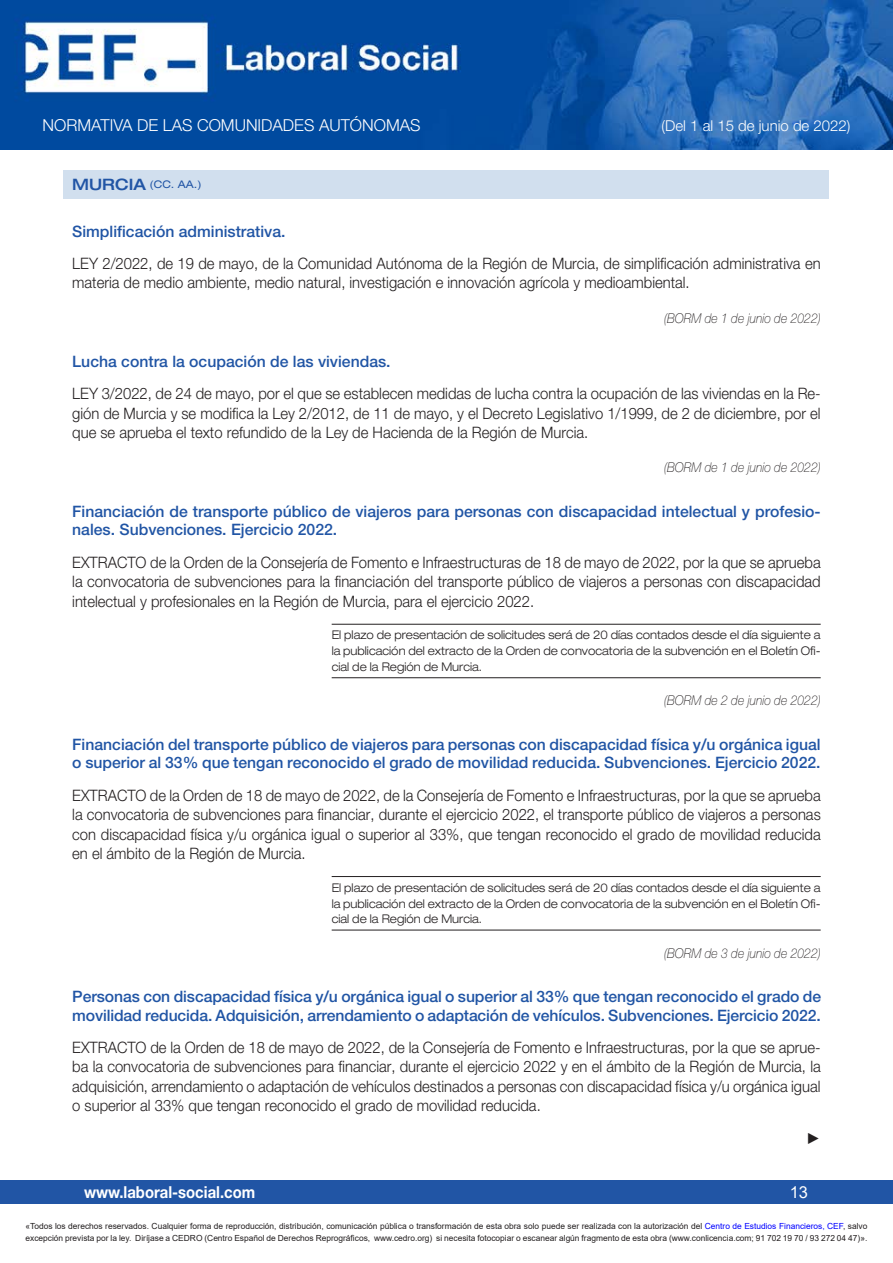
<style>
.page{position:relative;width:893px;height:1263px;background:#fff}
.page>*{position:absolute;margin:0;border:0;box-sizing:border-box;transform-origin:0 0}
.t1{font:300 16.5px "Helvetica Neue LT Std";color:#fff}
.t2{font:700 16.5px "Helvetica Neue LT Std";color:#fff;scale:.9 1}
.t3{font:16.5px "Arial";color:#fff}
.Contenido{font:300 15.75px/19.5px "Helvetica Neue LT Std";color:#231f20;text-align:justify;scale:.94 1}
.Título-cabecera{font:500 15.75px/18.8px "Helvetica Neue LT Std";color:#2155a5}
.Contenido-2{font:15.75px "Times New Roman";color:#231f20;scale:.94 1}
.t4{font:300 15px "Helvetica Neue LT Std";color:#fff}
.publicación{font:italic 100 13.5px "Helvetica Neue LT Std";color:#231f20;scale:.9 1}
.Plazo{font:300 expanded 12px/15.8px "Helvetica Neue LT Std";color:#231f20;text-align:justify;scale:.92 1}
.Comunidades_division{font:expanded 10.5px "Helvetica Neue LT Std";color:#2155a5}
.t5{font:8.4px/12px "Arial";color:#231f20}
.s1{font-weight:500;font-size:15.75px}
.s2{color:#00f}
</style>
<div class="page">
<div style="left:0;top:1180px;width:893px;height:23px;background:#2155a5"></div>
<img style="left:0;top:0;width:893px;height:149px">
<hr style="left:332px;top:624px;width:489px;height:1px;background:#231f20">
<hr style="left:332px;top:677px;width:489px;height:1px;background:#231f20">
<hr style="left:332px;top:876px;width:489px;height:1px;background:#231f20">
<hr style="left:332px;top:930px;width:489px;height:1px;background:#231f20">
<div style="left:64px;top:170px;width:765px;height:28px;background:#d1dfee"></div>
<p class="t1" style="left:43px;top:115px;width:379px">NORMATIVA DE LAS COMUNIDADES AUTÓNOMAS</p>
<p class="t4" style="left:662px;top:117px;width:190px">(Del 1 al 15 de junio de 2022)</p>
<p class="Comunidades_division" style="left:72px;top:178px;width:131px"><span class="s1">MURCIA</span> (CC. AA.)</p>
<p class="Título-cabecera" style="left:72px;top:221px;width:215px">Simplificación administrativa.</p>
<p class="Contenido" style="left:72px;top:253px;width:798px">LEY 2/2022, de 19 de mayo, de la Comunidad Autónoma de la Región de Murcia, de simplificación administrativa en materia de medio ambiente, medio natural, investigación e innovación agrícola y medioambiental.</p>
<p class="publicación" style="left:664px;top:310px;width:175px">(BORM de 1 de junio de 2022)</p>
<p class="Título-cabecera" style="left:72px;top:352px;width:320px">Lucha contra la ocupación de las viviendas.</p>
<p class="Contenido" style="left:72px;top:383px;width:798px">LEY 3/2022, de 24 de mayo, por el que se establecen medidas de lucha contra la ocupación de las viviendas en la Re&shy;gión de Murcia y se modifica la Ley 2/2012, de 11 de mayo, y el Decreto Legislativo 1/1999, de 2 de diciembre, por el que se aprueba el texto refundido de la Ley de Hacienda de la Región de Murcia.</p>
<p class="publicación" style="left:664px;top:460px;width:175px">(BORM de 1 de junio de 2022)</p>
<p class="Título-cabecera" style="left:72px;top:502px;width:750px">Financiación de transporte público de viajeros para personas con discapacidad intelectual y profesio&shy;nales. Subvenciones. Ejercicio 2022.</p>
<p class="Contenido" style="left:72px;top:552px;width:798px">EXTRACTO de la Orden de la Consejería de Fomento e Infraestructuras de 18 de mayo de 2022, por la que se aprueba la convocatoria de subvenciones para la financiación del transporte público de viajeros a personas con discapacidad intelectual y profesionales en la Región de Murcia, para el ejercicio 2022.</p>
<p class="Plazo" style="left:332px;top:627px;width:533px">El plazo de presentación de solicitudes será de 20 días contados desde el día siguiente a la publicación del extracto de la Orden de convocatoria de la subvención en el Boletín Ofi&shy;cial de la Región de Murcia.</p>
<p class="publicación" style="left:664px;top:693px;width:175px">(BORM de 2 de junio de 2022)</p>
<p class="Título-cabecera" style="left:72px;top:734px;width:750px">Financiación del transporte público de viajeros para personas con discapacidad física y/u orgánica igual o superior al 33% que tengan reconocido el grado de movilidad reducida. Subvenciones. Ejercicio 2022.</p>
<p class="Contenido" style="left:72px;top:785px;width:798px">EXTRACTO de la Orden de 18 de mayo de 2022, de la Consejería de Fomento e Infraestructuras, por la que se aprueba la convocatoria de subvenciones para financiar, durante el ejercicio 2022, el transporte público de viajeros a personas con discapacidad física y/u orgánica igual o superior al 33%, que tengan reconocido el grado de movilidad reducida en el ámbito de la Región de Murcia.</p>
<p class="Plazo" style="left:332px;top:879px;width:533px">El plazo de presentación de solicitudes será de 20 días contados desde el día siguiente a la publicación del extracto de la Orden de convocatoria de la subvención en el Boletín Ofi&shy;cial de la Región de Murcia.</p>
<p class="publicación" style="left:664px;top:945px;width:175px">(BORM de 3 de junio de 2022)</p>
<p class="Título-cabecera" style="left:72px;top:987px;width:750px">Personas con discapacidad física y/u orgánica igual o superior al 33% que tengan reconocido el grado de movilidad reducida. Adquisición, arrendamiento o adaptación de vehículos. Subvenciones. Ejercicio 2022.</p>
<p class="Contenido" style="left:72px;top:1037px;width:798px">EXTRACTO de la Orden de 18 de mayo de 2022, de la Consejería de Fomento e Infraestructuras, por la que se aprue&shy;ba la convocatoria de subvenciones para financiar, durante el ejercicio 2022 y en el ámbito de la Región de Murcia, la adquisición, arrendamiento o adaptación de vehículos destinados a personas con discapacidad física y/u orgánica igual o superior al 33% que tengan reconocido el grado de movilidad reducida.</p>
<p class="Contenido-2" style="left:806px;top:1127px;width:17px">►</p>
<p class="t2" style="left:84px;top:1182px;width:192px">www.laboral-social.com</p>
<p class="t3" style="left:790px;top:1180px;width:20px">13</p>
<p class="t5" style="left:26px;top:1220px;width:843px">«Todos los derechos reservados. Cualquier forma de reproducción, distribución, comunicación pública o transformación de esta obra solo puede ser realizada con la autorización del <span class="s2">Centro de Estudios Financieros, CEF</span>, salvo excepción prevista por la ley. Diríjase a CEDRO (Centro Español de Derechos Reprográficos, www.cedro.org) si necesita fotocopiar o escanear algún fragmento de esta obra (www.conlicencia.com; 91 702 19 70 / 93 272 04 47)».</p>
</div>
